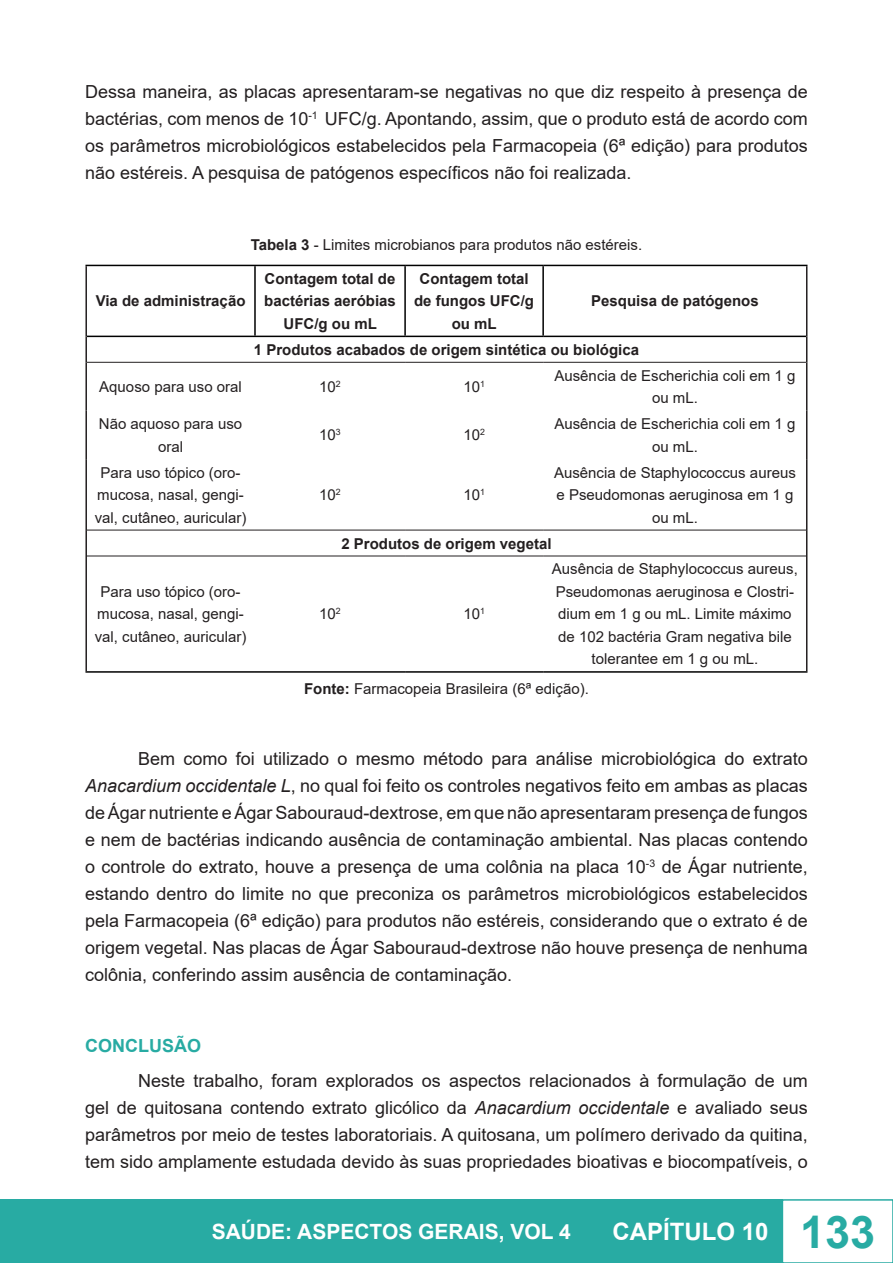
<style>
.page{position:relative;width:893px;height:1263px;background:#fff}
.page>*{position:absolute;margin:0;border:0;box-sizing:border-box;transform-origin:0 0}
.t1{font:700 24px "Arial";color:#fff}
.t2{font:700 21px "Arial";color:#fff}
.t3{font:18px/27px "Arial";color:#231f20;text-align:justify}
.t4{font:700 18px "Arial";color:#28aba3}
.t5{font:15px/22.5px "Arial";color:#231f20;text-align:center}
.t6{font:700 15px/22.5px "Arial";color:#231f20;text-align:center}
.s1{font-weight:700}
.s2{font-style:italic}
.s3{font-size:45px;color:#28aba3}
</style>
<div class="page">
<div style="left:0;top:1200px;width:782px;height:63px;background:#28aba3"></div>
<div style="left:782px;top:1199px;width:111px;height:64px;border:2px solid #28aba3"></div>
<hr style="left:85px;top:265px;width:170px;height:1px;background:#000">
<hr style="left:255px;top:265px;width:150px;height:1px;background:#000">
<hr style="left:254px;top:266px;width:2px;height:70px;background:#000">
<hr style="left:405px;top:265px;width:138px;height:1px;background:#000">
<hr style="left:404px;top:266px;width:2px;height:70px;background:#000">
<hr style="left:543px;top:265px;width:264px;height:1px;background:#000">
<hr style="left:542px;top:266px;width:2px;height:70px;background:#000">
<hr style="left:85px;top:671px;width:170px;height:2px;background:#000">
<hr style="left:255px;top:671px;width:150px;height:2px;background:#000">
<hr style="left:405px;top:671px;width:138px;height:2px;background:#000">
<hr style="left:543px;top:671px;width:264px;height:2px;background:#000">
<hr style="left:85px;top:266px;width:2px;height:70px;background:#231f20">
<hr style="left:806px;top:266px;width:1px;height:70px;background:#231f20">
<hr style="left:85px;top:336px;width:2px;height:26px;background:#231f20">
<svg style="left:806px;top:336px;width:1px;height:26px"></svg>
<hr style="left:85px;top:362px;width:2px;height:49px;background:#231f20">
<hr style="left:806px;top:362px;width:1px;height:49px;background:#231f20">
<hr style="left:85px;top:411px;width:2px;height:48px;background:#231f20">
<hr style="left:806px;top:411px;width:1px;height:48px;background:#231f20">
<hr style="left:85px;top:459px;width:2px;height:71px;background:#231f20">
<hr style="left:806px;top:459px;width:1px;height:71px;background:#231f20">
<hr style="left:85px;top:530px;width:2px;height:26px;background:#231f20">
<svg style="left:806px;top:530px;width:1px;height:26px"></svg>
<hr style="left:85px;top:556px;width:2px;height:115px;background:#231f20">
<hr style="left:806px;top:556px;width:1px;height:115px;background:#231f20">
<hr style="left:87px;top:336px;width:168px;height:1px;background:#000">
<hr style="left:255px;top:336px;width:150px;height:1px;background:#000">
<hr style="left:405px;top:336px;width:138px;height:1px;background:#000">
<hr style="left:543px;top:336px;width:263px;height:1px;background:#000">
<hr style="left:87px;top:362px;width:168px;height:1px;background:#231f20">
<hr style="left:255px;top:362px;width:150px;height:1px;background:#231f20">
<hr style="left:405px;top:362px;width:138px;height:1px;background:#231f20">
<hr style="left:543px;top:362px;width:263px;height:1px;background:#231f20">
<hr style="left:255px;top:530px;width:150px;height:1px;background:#231f20">
<hr style="left:405px;top:530px;width:138px;height:1px;background:#231f20">
<hr style="left:543px;top:530px;width:263px;height:1px;background:#231f20">
<hr style="left:87px;top:530px;width:168px;height:1px;background:#231f20">
<hr style="left:87px;top:556px;width:168px;height:1px;background:#231f20">
<hr style="left:255px;top:556px;width:150px;height:1px;background:#231f20">
<hr style="left:405px;top:556px;width:138px;height:1px;background:#231f20">
<hr style="left:543px;top:556px;width:263px;height:1px;background:#231f20">
<p class="t3" style="left:85px;top:78px;width:724px">Dessa maneira, as placas apresentaram-se negativas no que diz respeito à presença de bactérias, com menos de 10<sup>-1</sup> UFC/g. Apontando, assim, que o produto está de acordo com os parâmetros microbiológicos estabelecidos pela Farmacopeia (6ª edição) para produtos não estéreis. A pesquisa de patógenos específicos não foi realizada.</p>
<p class="t5" style="left:251px;top:234px;width:393px"><span class="s1">Tabela 3</span> - Limites microbianos para produtos não estéreis.</p>
<p class="t6" style="left:96px;top:290px;width:151px">Via de administração</p>
<p class="t6" style="left:264px;top:267px;width:133px">Contagem total de bactérias aeróbias<br>UFC/g ou mL</p>
<p class="t6" style="left:414px;top:267px;width:121px">Contagem total de fungos UFC/g ou mL</p>
<p class="t6" style="left:591px;top:290px;width:169px">Pesquisa de patógenos</p>
<p class="t6" style="left:254px;top:338px;width:387px">1 Produtos acabados de origem sintética ou biológica</p>
<p class="t5" style="left:99px;top:375px;width:144px">Aquoso para uso oral</p>
<p class="t5" style="left:319px;top:375px;width:23px">10<sup>2</sup></p>
<p class="t5" style="left:463px;top:375px;width:23px">10<sup>1</sup></p>
<p class="t5" style="left:554px;top:364px;width:242px">Ausência de Escherichia coli em 1 g ou mL.</p>
<p class="t5" style="left:99px;top:412px;width:145px">Não aquoso para uso oral</p>
<p class="t5" style="left:319px;top:424px;width:23px">10<sup>3</sup></p>
<p class="t5" style="left:463px;top:424px;width:23px">10<sup>2</sup></p>
<p class="t5" style="left:554px;top:412px;width:242px">Ausência de Escherichia coli em 1 g ou mL.</p>
<p class="t5" style="left:95px;top:461px;width:153px">Para uso tópico (oro&shy;mucosa, nasal, gengi&shy;val, cutâneo, auricular)</p>
<p class="t5" style="left:554px;top:461px;width:243px">Ausência de Staphylococcus aureus e Pseudomonas aeruginosa em 1 g ou mL.</p>
<p class="t5" style="left:319px;top:483px;width:23px">10<sup>2</sup></p>
<p class="t5" style="left:463px;top:483px;width:23px">10<sup>1</sup></p>
<p class="t5" style="left:95px;top:580px;width:153px">Para uso tópico (oro&shy;mucosa, nasal, gengi&shy;val, cutâneo, auricular)</p>
<p class="t6" style="left:341px;top:532px;width:212px">2 Produtos de origem vegetal</p>
<p class="t5" style="left:552px;top:558px;width:247px">Ausência de Staphylococcus aureus,<br>Pseudomonas aeruginosa e Clostri&shy;dium em 1 g ou mL. Limite máximo de 102 bactéria Gram negativa bile tolerantee em 1 g ou mL.</p>
<p class="t5" style="left:304px;top:677px;width:286px"><span class="s1">Fonte:</span> Farmacopeia Brasileira (6ª edição).</p>
<p class="t5" style="left:319px;top:603px;width:23px">10<sup>2</sup></p>
<p class="t5" style="left:463px;top:603px;width:23px">10<sup>1</sup></p>
<p class="t3" style="left:85px;top:745px;width:724px;text-indent:53px">Bem como foi utilizado o mesmo método para análise microbiológica do extrato <span class="s2">Anacardium occidentale L</span>, no qual foi feito os controles negativos feito em ambas as placas de Ágar nutriente e Ágar Sabouraud-dextrose, em que não apresentaram presença de fungos e nem de bactérias indicando ausência de contaminação ambiental. Nas placas contendo o controle do extrato, houve a presença de uma colônia na placa 10<sup>-3</sup> de Ágar nutriente, estando dentro do limite no que preconiza os parâmetros microbiológicos estabelecidos pela Farmacopeia (6ª edição) para produtos não estéreis, considerando que o extrato é de origem vegetal. Nas placas de Ágar Sabouraud-dextrose não houve presença de nenhuma colônia, conferindo assim ausência de contaminação.</p>
<p class="t4" style="left:85px;top:1033px;width:117px">CONCLUSÃO</p>
<p class="t3" style="left:85px;top:1067px;width:724px;text-indent:53px">Neste trabalho, foram explorados os aspectos relacionados à formulação de um gel de quitosana contendo extrato glicólico da <span class="s2">Anacardium occidentale</span> e avaliado seus parâmetros por meio de testes laboratoriais. A quitosana, um polímero derivado da quitina, tem sido amplamente estudada devido às suas propriedades bioativas e biocompatíveis, o</p>
<p class="t2" style="left:212px;top:1217px;width:361px">SAÚDE: ASPECTOS GERAIS, VOL 4</p>
<h1 class="t1" style="left:612px;top:1215px;width:264px">CAPÍTULO 10 <span class="s3">133</span></h1>
</div>
